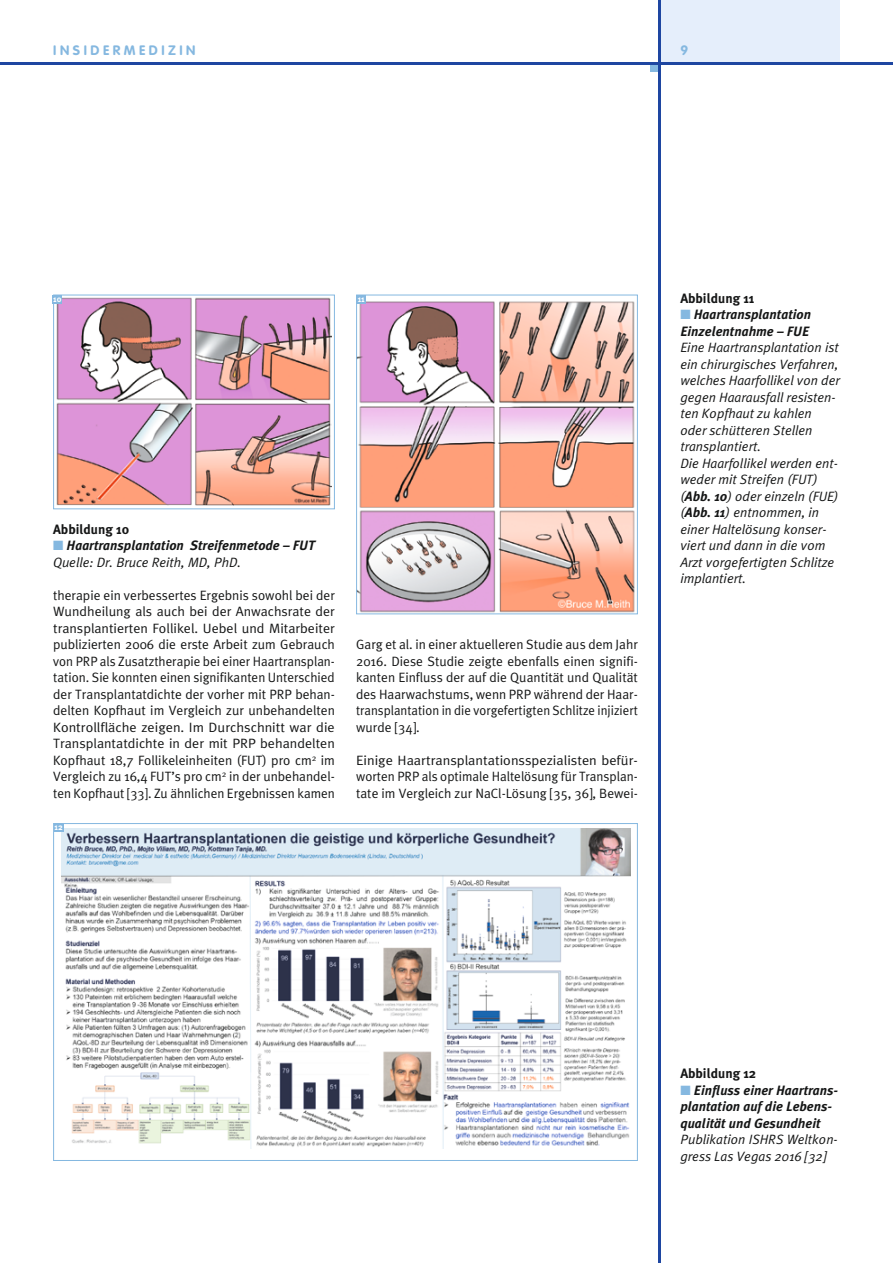
<style>
.page{position:relative;width:893px;height:1263px;background:#fff}
.page>*{position:absolute;margin:0;border:0;box-sizing:border-box;transform-origin:0 0}
.Fließtext{font:13.5px/16.5px "Meta Plus Normal";color:#151616;text-align:justify}
.Bildunter_3{font:italic 13.5px/16.5px "Meta Plus Normal";color:#151616}
.Bildunter_3-2{font:italic 700 13.5px/16.5px "Meta Plus";color:#151616}
.Fließtext-2{font:13.5px/16.5px "Meta Plus Normal";color:#151616;text-align:justify;scale:1.06 1}
.Bildunter_1{font:700 13.5px "Meta Plus";color:#151616}
.t1{font:700 13.5px "VAG Rounded";letter-spacing:.265em;color:#85b8e0}
.Fließtext-3{font:700 8.55px "Meta Plus";color:#fff}
.s1{color:#85b8e0}
.s2{font-family:"Meta Plus";font-weight:700}
</style>
<div class="page">
<div style="left:651px;top:64px;width:8px;height:8px;background:#85b8e0"></div>
<div style="left:659px;top:0;width:181px;height:64px;background:#e5eefb"></div>
<hr style="left:0;top:62px;width:893px;height:3px;background:#1e46a1">
<hr style="left:658px;top:0;width:2px;height:1263px;background:#1e46a1">
<img style="left:62px;top:828px;width:569px;height:320px">
<img style="left:55px;top:297px;width:277px;height:208px">
<div style="left:53px;top:295px;width:282px;height:214px;border:1px solid #85b8e0"></div>
<img style="left:358px;top:301px;width:277px;height:311px">
<div style="left:356px;top:295px;width:282px;height:319px;border:1px solid #85b8e0"></div>
<div style="left:54px;top:823px;width:9px;height:9px;background:#85b8e0"></div>
<div style="left:357px;top:295px;width:9px;height:8px;background:#85b8e0"></div>
<div style="left:53px;top:295px;width:9px;height:8px;background:#85b8e0"></div>
<p class="t1" style="left:53px;top:43px;width:144px">INSIDERMEDIZIN</p>
<p class="t1" style="left:680px;top:43px;width:9px">9</p>
<p class="Fließtext-3" style="left:53px;top:294px;width:10px">10</p>
<p class="Fließtext-3" style="left:358px;top:294px;width:9px">11</p>
<p class="Bildunter_1" style="left:53px;top:521px;width:77px">Abbildung 10</p>
<p class="Bildunter_3-2" style="left:53px;top:537px;width:263px"><span class="s1">■</span> Haartransplantation Streifenmetode – FUT</p>
<p class="Bildunter_3" style="left:53px;top:554px;width:189px">Quelle: Dr. Bruce Reith, MD, PhD.</p>
<p class="Fließtext" style="left:53px;top:587px;width:283px">therapie ein verbessertes Ergebnis sowohl bei der Wundheilung als auch bei der Anwachsrate der transplantierten Follikel. Uebel und Mitarbeiter publizierten 2006 die erste Arbeit zum Gebrauch von PRP als Zusatztherapie bei einer Haartransplan&shy;tation. Sie konnten einen signifikanten Unterschied der Transplantatdichte der vorher mit PRP behan&shy;delten Kopfhaut im Vergleich zur unbehandelten Kontrollfläche zeigen. Im Durchschnitt war die Transplantatdichte in der mit PRP behandelten Kopfhaut 18,7 Follikeleinheiten (FUT) pro cm<sup>2</sup> im Vergleich zu 16,4 FUT’s pro cm<sup>2</sup> in der unbehandel&shy;ten Kopfhaut [33]. Zu ähnlichen Ergebnissen kamen</p>
<p class="Fließtext-3" style="left:55px;top:822px;width:10px">12</p>
<p class="Fließtext" style="left:356px;top:636px;width:283px">Garg et al. in einer aktuelleren Studie aus dem Jahr 2016. Diese Studie zeigte ebenfalls einen signifi&shy;kanten Einfluss der auf die Quantität und Qualität des Haarwachstums, wenn PRP während der Haar&shy;transplantation in die vorgefertigten Schlitze injiziert wurde [34].</p>
<p class="Fließtext-2" style="left:356px;top:752px;width:267px">Einige Haartransplantationsspezialisten befür&shy;worten PRP als optimale Haltelösung für Transplan&shy;tate im Vergleich zur NaCl-Lösung [35, 36], Bewei-</p>
<p class="Bildunter_1" style="left:680px;top:290px;width:76px">Abbildung 11</p>
<p class="Bildunter_3-2" style="left:680px;top:306px;width:132px"><span class="s1">■</span> Haartransplantation<br>Einzelentnahme – FUE</p>
<p class="Bildunter_3" style="left:680px;top:339px;width:161px">Eine Haartransplantation ist ein chirurgisches Verfahren, welches Haarfollikel von der gegen Haarausfall resisten&shy;ten Kopfhaut zu kahlen oder schütteren Stellen transplantiert.</p>
<p class="Bildunter_3" style="left:680px;top:455px;width:160px">Die Haarfollikel werden ent&shy;weder mit Streifen (FUT) (<span class="s2">Abb. 10</span>) oder einzeln (FUE) (<span class="s2">Abb. 11</span>) entnommen, in einer Haltelösung konser&shy;viert und dann in die vom<br>Arzt vorgefertigten Schlitze implantiert.</p>
<p class="Bildunter_1" style="left:680px;top:1066px;width:77px">Abbildung 12</p>
<p class="Bildunter_3-2" style="left:680px;top:1082px;width:159px"><span class="s1">■</span> Einfluss einer Haartrans&shy;plantation auf die Lebens&shy;qualität und Gesundheit</p>
<p class="Bildunter_3" style="left:680px;top:1131px;width:159px">Publikation ISHRS Weltkon&shy;gress Las Vegas 2016 [32]</p>
</div>
